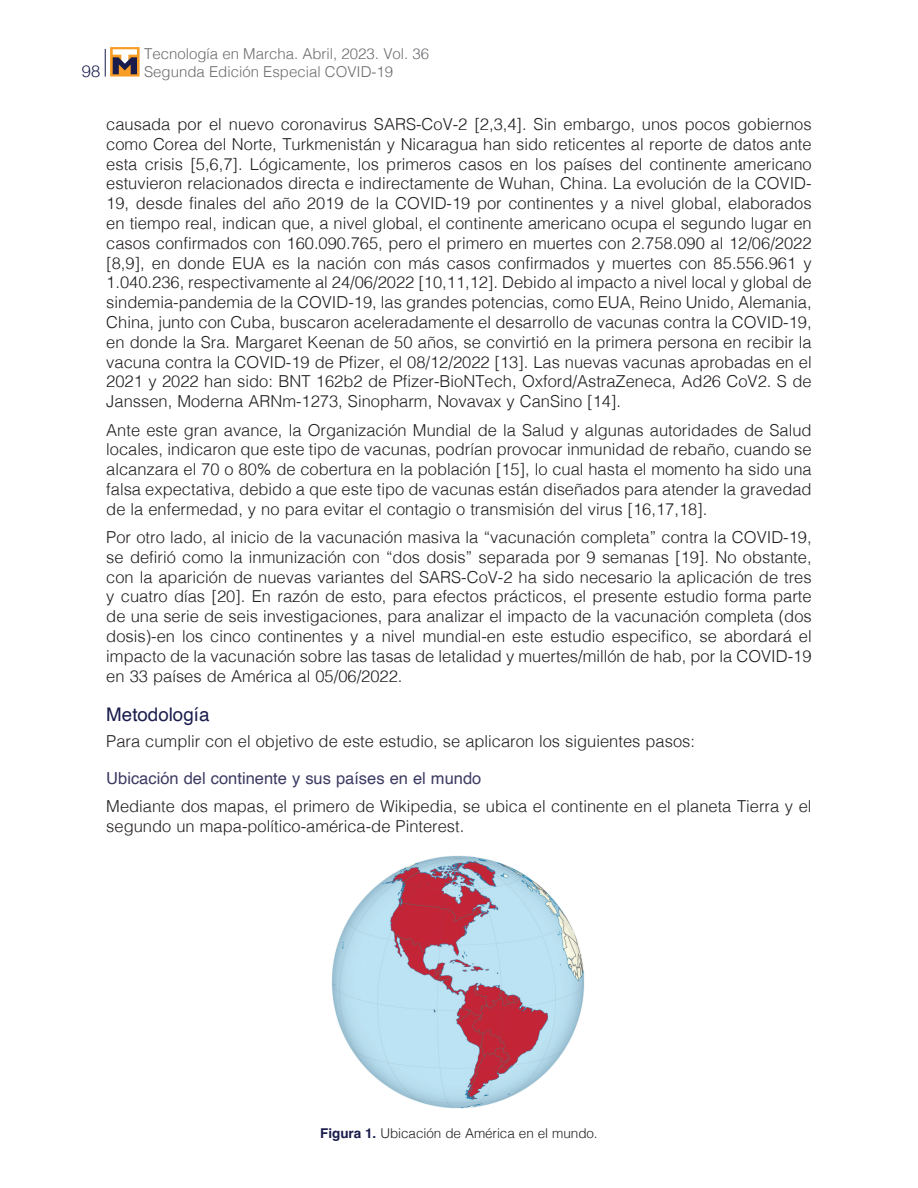
<style>
.page{position:relative;width:918px;height:1188px;background:#fff}
.page>*{position:absolute;margin:0;border:0;box-sizing:border-box;transform-origin:0 0}
.t1{font:18.75px "Helvetica";color:#1a1c4c}
.t2{font:300 16.5px/19.8px "Helvetica";color:#231f20;text-align:justify}
.t3{font:16.5px "Helvetica";color:#3c3b62}
.t4{font:300 16.5px "Helvetica Neue";color:#1a1c4c}
.t5{font:300 15px "Helvetica";color:#6c6d70}
.t6{font:300 13.5px "Helvetica";letter-spacing:-.005em;color:#231f20}
.s1{font-weight:700;color:#1a1c4c}
</style>
<div class="page">
<svg style="left:105px;top:49px;width:1px;height:28px"></svg>
<svg style="left:110px;top:47px;width:30px;height:30px"></svg>
<svg style="left:113px;top:49px;width:24px;height:25px"></svg>
<img style="left:332px;top:856px;width:252px;height:253px">
<p class="t5" style="left:144px;top:40px;width:287px">Tecnología en Marcha. Abril, 2023. Vol. 36</p>
<p class="t4" style="left:82px;top:57px;width:20px">98</p>
<p class="t5" style="left:144px;top:58px;width:251px">Segunda Edición Especial COVID-19</p>
<p class="t2" style="left:106px;top:113px;width:707px">causada por el nuevo coronavirus SARS-CoV-2 [2,3,4]. Sin embargo, unos pocos gobiernos como Corea del Norte, Turkmenistán y Nicaragua han sido reticentes al reporte de datos ante esta crisis [5,6,7]. Lógicamente, los primeros casos en los países del continente americano estuvieron relacionados directa e indirectamente de Wuhan, China. La evolución de la COVID-19, desde finales del año 2019 de la COVID-19 por continentes y a nivel global, elaborados en tiempo real, indican que, a nivel global, el continente americano ocupa el segundo lugar en casos confirmados con 160.090.765, pero el primero en muertes con 2.758.090 al 12/06/2022 [8,9], en donde EUA es la nación con más casos confirmados y muertes con 85.556.961 y 1.040.236, respectivamente al 24/06/2022 [10,11,12]. Debido al impacto a nivel local y global de sindemia-pandemia de la COVID-19, las grandes potencias, como EUA, Reino Unido, Alemania, China, junto con Cuba, buscaron aceleradamente el desarrollo de vacunas contra la COVID-19, en donde la Sra. Margaret Keenan de 50 años, se convirtió en la primera persona en recibir la vacuna contra la COVID-19 de Pfizer, el 08/12/2022 [13]. Las nuevas vacunas aprobadas en el 2021 y 2022 han sido: BNT 162b2 de Pfizer-BioNTech, Oxford/AstraZeneca, Ad26 CoV2. S de Janssen, Moderna ARNm-1273, Sinopharm, Novavax y CanSino [14].</p>
<p class="t2" style="left:106px;top:419px;width:707px">Ante este gran avance, la Organización Mundial de la Salud y algunas autoridades de Salud locales, indicaron que este tipo de vacunas, podrían provocar inmunidad de rebaño, cuando se alcanzara el 70 o 80% de cobertura en la población [15], lo cual hasta el momento ha sido una falsa expectativa, debido a que este tipo de vacunas están diseñados para atender la gravedad de la enfermedad, y no para evitar el contagio o transmisión del virus [16,17,18].</p>
<p class="t2" style="left:106px;top:526px;width:707px">Por otro lado, al inicio de la vacunación masiva la “vacunación completa” contra la COVID-19, se defirió como la inmunización con “dos dosis” separada por 9 semanas [19]. No obstante, con la aparición de nuevas variantes del SARS-CoV-2 ha sido necesario la aplicación de tres y cuatro días [20]. En razón de esto, para efectos prácticos, el presente estudio forma parte de una serie de seis investigaciones, para analizar el impacto de la vacunación completa (dos dosis)-en los cinco continentes y a nivel mundial-en este estudio especifico, se abordará el impacto de la vacunación sobre las tasas de letalidad y muertes/millón de hab, por la COVID-19 en 33 países de América al 05/06/2022.</p>
<p class="t1" style="left:106px;top:700px;width:105px">Metodología</p>
<p class="t2" style="left:106px;top:730px;width:590px">Para cumplir con el objetivo de este estudio, se aplicaron los siguientes pasos:</p>
<p class="t3" style="left:106px;top:766px;width:377px">Ubicación del continente y sus países en el mundo</p>
<p class="t2" style="left:106px;top:796px;width:707px">Mediante dos mapas, el primero de Wikipedia, se ubica el continente en el planeta Tierra y el segundo un mapa-político-américa-de Pinterest.</p>
<p class="t6" style="left:320px;top:1122px;width:279px"><span class="s1">Figura 1.</span> Ubicación de América en el mundo.</p>
</div>
